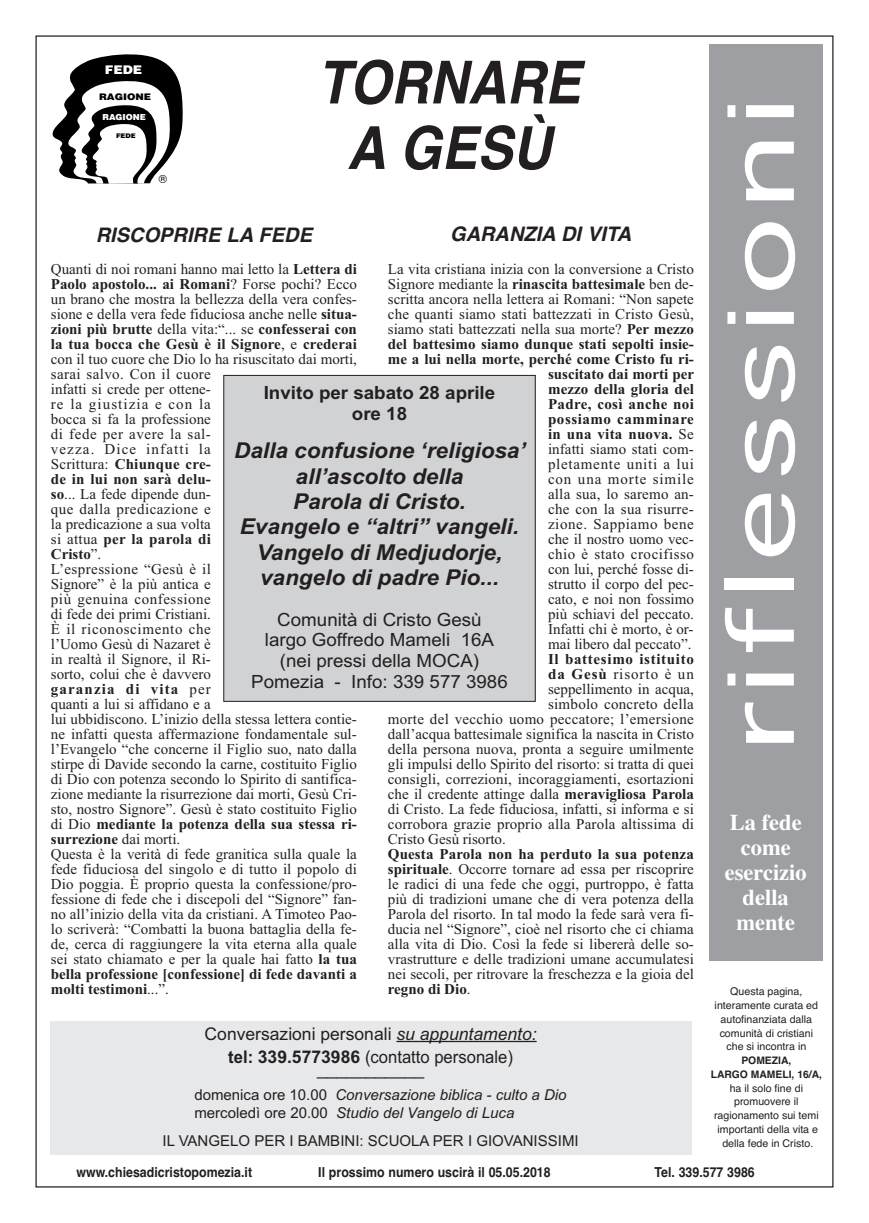
<style>
.page{position:relative;width:869px;height:1223px;background:#fff}
.page>*{position:absolute;margin:0;border:0;box-sizing:border-box;transform-origin:0 0}
.t1{font:87.5px "Geneva";letter-spacing:.05em;color:#fff;scale:1.5 1}
.t2{font:italic 700 59.25px/65.5px "Helvetica";color:#231f20;text-align:center;scale:.9 1}
.t3{font:700 22.5px/25px "Times";color:#fff;text-align:center}
.t4{font:italic 700 21.88px/25.5px "Arial";color:#231f20;text-align:center}
.t5{font:italic 700 20px "Helvetica";color:#231f20}
.t6{font:18.25px/20.6px "Arial";color:#231f20;text-align:center}
.t7{font:700 18.25px/21.9px "Arial";color:#231f20;text-align:center}
.t8{font:17.5px/23.8px "Arial";color:#231f20;text-align:center}
.t9{font:15px/15px "Times New Roman";color:#231f20}
.t10{font:italic 15px/18.8px "Arial";color:#231f20}
.t11{font:15px "Times New Roman";letter-spacing:.02em;color:#231f20}
.t12{font:15px "Arial";color:#231f20}
.t13{font:700 15px "Times New Roman";letter-spacing:.045em;color:#231f20}
.t14{font:15px "Times New Roman";letter-spacing:.06em;color:#231f20}
.t15{font:700 13.75px "Helvetica";color:#231f20;scale:.9 1}
.t16{font:900 11.88px "Helvetica";color:#fff;scale:1.09 1}
.t17{font:11.12px "Helvetica";color:#000}
.t18{font:10.62px/13.8px "Helvetica";color:#231f20;text-align:center}
.t19{font:700 10.25px/13.8px "Helvetica";color:#231f20;text-align:center}
.t20{font:900 9.12px "Helvetica";color:#000;scale:1.11 1}
.t21{font:900 8.25px "Helvetica";color:#fff}
.t22{font:900 6.38px "Helvetica";color:#000;scale:1.09 1}
.s1{font-weight:700}
.s2{font-style:italic}
.s3{font-style:normal}
</style>
<div class="page">
<svg style="left:52px;top:54px;width:131px;height:130px"></svg>
<div style="left:224px;top:375px;width:311px;height:326px;background:#d1d2d4"></div>
<div style="left:223px;top:375px;width:312px;height:326px;border:1px solid #231f20"></div>
<div style="left:50px;top:1020px;width:641px;height:134px;background:#e7e8e9"></div>
<hr style="left:396px;top:1040px;width:140px;height:2px;background:#231f20">
<div style="left:709px;top:44px;width:113px;height:917px;background:#9d9fa2"></div>
<p class="t16" style="left:105px;top:63px;width:36px">FEDE</p>
<p class="t20" style="left:99px;top:92px;width:48px">RAGIONE</p>
<p class="t21" style="left:102px;top:113px;width:45px">RAGIONE</p>
<p class="t22" style="left:116px;top:132px;width:20px">FEDE</p>
<p class="t17" style="left:159px;top:175px;width:10px">®</p>
<h2 class="t2" style="left:317px;top:50px;width:293px">TORNARE<br>A GESÙ</h2>
<h3 class="t5" style="left:96px;top:223px;width:217px">RISCOPRIRE LA FEDE</h3>
<h3 class="t5" style="left:450px;top:223px;width:183px">GARANZIA DI VITA</h3>
<p class="t9" style="left:51px;top:261px;width:307px">Quanti di noi romani hanno mai letto la <span class="s1">Lettera di Paolo apostolo... ai Romani</span>? Forse pochi? Ecco un brano che mostra la bellezza della vera confes&shy;sione e della vera fede fiduciosa anche nelle <span class="s1">situa&shy;zioni più brutte</span> della vita:“... se <span class="s1">confesserai con la tua bocca che Gesù è il Signore</span>, e <span class="s1">crederai </span>con il tuo cuore che Dio lo ha risuscitato dai morti, sarai salvo. Con il cuore<br>infatti si crede per ottene-<br>re la giustizia e con la<br>bocca si fa la professione<br>di fede per avere la sal-<br>vezza. Dice infatti la<br>Scrittura: <span class="s1">Chiunque cre-<br>de in lui non sarà delu-<br>so</span>... La fede dipende dun-<br>que dalla predicazione e<br>la predicazione a sua volta<br>si attua <span class="s1">per la parola di<br>Cristo</span>”.<br>L’espressione “Gesù è il<br>Signore” è la più antica e<br>più genuina confessione<br>di fede dei primi Cristiani.<br>È il riconoscimento che<br>l’Uomo Gesù di Nazaret è<br>in realtà il Signore, il Ri-<br>sorto, colui che è davvero<br><span class="s1">garanzia di vita</span> per<br>quanti a lui si affidano e a<br>lui ubbidiscono. L’inizio della stessa lettera contie&shy;ne infatti questa affermazione fondamentale sul&shy;l’Evangelo “che concerne il Figlio suo, nato dalla stirpe di Davide secondo la carne, costituito Figlio di Dio con potenza secondo lo Spirito di santifica&shy;zione mediante la risurrezione dai morti, Gesù Cri&shy;sto, nostro Signore”. Gesù è stato costituito Figlio di Dio <span class="s1">mediante la potenza della sua stessa ri&shy;surrezione</span> dai morti.<br>Questa è la verità di fede granitica sulla quale la fede fiduciosa del singolo e di tutto il popolo di Dio poggia. È proprio questa la confessione/pro&shy;fessione di fede che i discepoli del “Signore” fan&shy;no all’inizio della vita da cristiani. A Timoteo Pao&shy;lo scriverà: “Combatti la buona battaglia della fe&shy;de, cerca di raggiungere la vita eterna alla quale sei stato chiamato e per la quale hai fatto <span class="s1">la tua bella professione [confessione] di fede davanti a molti testimoni</span>...”.</p>
<p class="t9" style="left:387px;top:261px;width:308px;text-align:right">La vita cristiana inizia con la conversione a Cristo<br>Signore mediante la <span class="s1">rinascita battesimale</span> ben de&shy;scritta ancora nella lettera ai Romani: “Non sapete che quanti siamo stati battezzati in Cristo Gesù, siamo stati battezzati nella sua morte? <span class="s1">Per mezzo del battesimo siamo dunque stati sepolti insie&shy;me a lui nella morte, perché come Cristo fu ri&shy;suscitato dai morti per<br>mezzo della gloria del<br>Padre, così anche noi<br>possiamo camminare<br>in una vita nuova.</span> Se<br>infatti siamo stati com-<br>pletamente uniti a lui<br>con una morte simile<br>alla sua, lo saremo an-<br>che con la sua risurre-<br>zione. Sappiamo bene<br>che il nostro uomo vec-<br>chio è stato crocifisso<br>con lui, perché fosse di-<br>strutto il corpo del pec-<br>cato, e noi non fossimo<br>più schiavi del peccato.<br>Infatti chi è morto, è or-<br>mai libero dal peccato”.</p>
<p class="t7" style="left:263px;top:381px;width:233px">Invito per sabato 28 aprile ore 18</p>
<h3 class="t4" style="left:234px;top:438px;width:293px">Dalla confusione ‘religiosa’ all’ascolto della<br>Parola di Cristo.<br>Evangelo e “altri” vangeli.<br>Vangelo di Medjudorje, vangelo di padre Pio...</h3>
<p class="t6" style="left:251px;top:609px;width:258px">Comunità di Cristo Gesù<br>largo Goffredo Mameli 16A (nei pressi della MOCA)<br>Pomezia - Info: 339 577 3986</p>
<p class="t13" style="left:548px;top:649px;width:147px">Il battesimo istituito</p>
<p class="t14" style="left:548px;top:665px;width:147px"><span class="s1">da Gesù</span> risorto è un</p>
<p class="t9" style="left:548px;top:681px;width:147px">seppellimento in acqua,</p>
<p class="t11" style="left:548px;top:695px;width:147px">simbolo concreto della</p>
<p class="t11" style="left:387px;top:710px;width:307px">morte del vecchio uomo peccatore; l’emersione</p>
<p class="t9" style="left:387px;top:726px;width:307px">dall’acqua battesimale significa la nascita in Cristo</p>
<p class="t9" style="left:387px;top:741px;width:307px">della persona nuova, pronta a seguire umilmente</p>
<p class="t9" style="left:387px;top:756px;width:307px">gli impulsi dello Spirito del risorto: si tratta di quei</p>
<p class="t9" style="left:387px;top:771px;width:307px">consigli, correzioni, incoraggiamenti, esortazioni</p>
<p class="t9" style="left:387px;top:786px;width:307px">che il credente attinge dalla <span class="s1">meravigliosa Parola</span></p>
<p class="t9" style="left:387px;top:801px;width:307px">di Cristo. La fede fiduciosa, infatti, si informa e si</p>
<p class="t9" style="left:387px;top:816px;width:307px">corrobora grazie proprio alla Parola altissima di</p>
<p class="t9" style="left:387px;top:831px;width:119px">Cristo Gesù risorto.</p>
<p class="t9" style="left:387px;top:846px;width:307px;text-align:justify"><span class="s1">Questa Parola non ha perduto la sua potenza spirituale</span>. Occorre tornare ad essa per riscoprire le radici di una fede che oggi, purtroppo, è fatta più di tradizioni umane che di vera potenza della Parola del risorto. In tal modo la fede sarà vera fi&shy;ducia nel “Signore”, cioè nel risorto che ci chiama alla vita di Dio. Così la fede si libererà delle so&shy;vrastrutture e delle tradizioni umane accumulatesi nei secoli, per ritrovare la freschezza e la gioia del <span class="s1">regno di Dio</span>.</p>
<p class="t8" style="left:204px;top:1021px;width:333px">Conversazioni personali <span class="s2">su appuntamento: </span><span class="s1">tel: 339.5773986</span> (contatto personale)</p>
<p class="t8" style="left:317px;top:1056px;width:109px">___________</p>
<p class="t10" style="left:194px;top:1084px;width:373px"><span class="s3">domenica ore 10.00</span> Conversazione biblica - culto a Dio <span class="s3">mercoledì ore 20.00</span> Studio del Vangelo di Luca</p>
<p class="t12" style="left:162px;top:1131px;width:417px">IL VANGELO PER I BAMBINI: SCUOLA PER I GIOVANISSIMI</p>
<h1 class="t1" style="left:712px;top:752px;width:439px;rotate:-90deg">riflessioni</h1>
<h3 class="t3" style="left:724px;top:809px;width:84px">La fede come esercizio della mente</h3>
<p class="t18" style="left:714px;top:984px;width:105px">Questa pagina, interamente curata ed autofinanziata dalla comunità di cristiani che si incontra in</p>
<p class="t19" style="left:710px;top:1053px;width:113px">POMEZIA,<br>LARGO MAMELI, 16/A,</p>
<p class="t18" style="left:713px;top:1081px;width:106px">ha il solo fine di promuovere il ragionamento sui temi importanti della vita e della fede in Cristo.</p>
<p class="t15" style="left:76px;top:1163px;width:197px">www.chiesadicristopomezia.it</p>
<p class="t15" style="left:318px;top:1163px;width:259px">Il prossimo numero uscirà il 05.05.2018</p>
<p class="t15" style="left:654px;top:1163px;width:113px">Tel. 339.577 3986</p>
</div>
